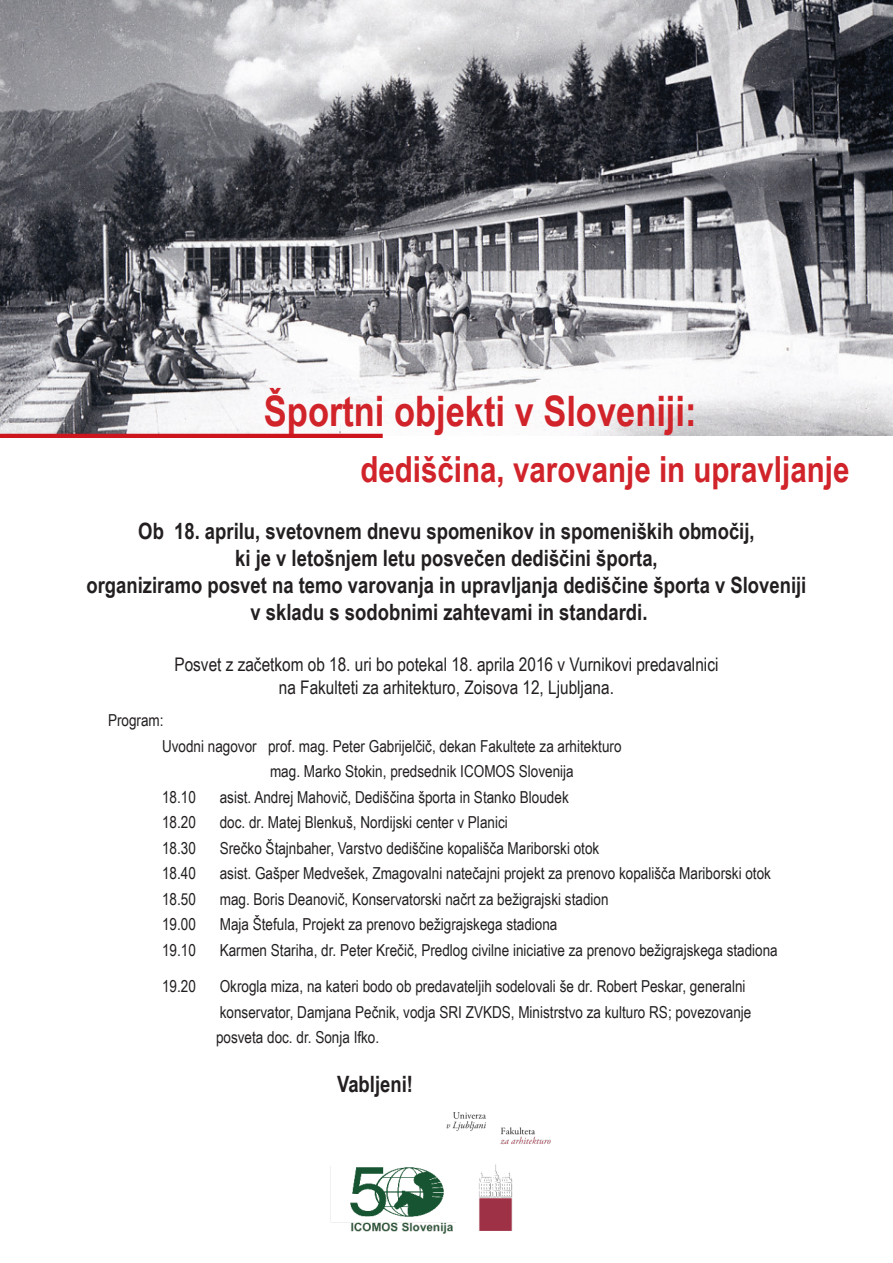
<style>
.page{position:relative;width:893px;height:1263px;background:#fff}
.page>*{position:absolute;margin:0;border:0;box-sizing:border-box;transform-origin:0 0}
.t1{font:700 42px "Arial Narrow";color:#d1232a}
.t2{font:700 36px "Arial Narrow";color:#d1232a}
.t3{font:700 22.5px/27px "Arial Narrow";color:#231f20;text-align:center}
.t4{font:18.75px/22.5px "Arial Narrow";color:#231f20;text-align:center}
.t5{font:16.5px/25.5px "Arial Narrow";color:#231f20}
</style>
<div class="page">
<img style="left:0;top:0;width:893px;height:436px">
<img style="left:330px;top:1166px;width:123px;height:68px">
<img style="left:446px;top:1112px;width:105px;height:118px">
<hr style="left:0;top:434px;width:383px;height:4px;background:#cd151d">
<h1 class="t1" style="left:264px;top:379px;width:434px">Športni objekti v Sloveniji:</h1>
<h2 class="t2" style="left:360px;top:442px;width:490px">dediščina, varovanje in upravljanje</h2>
<p class="t3" style="left:87px;top:516px;width:721px">Ob 18. aprilu, svetovnem dnevu spomenikov in spomeniških območij,<br>ki je v letošnjem letu posvečen dediščini športa,<br>organiziramo posvet na temo varovanja in upravljanja dediščine športa v Sloveniji v skladu s sodobnimi zahtevami in standardi.</p>
<p class="t4" style="left:174px;top:652px;width:545px">Posvet z začetkom ob 18. uri bo potekal 18. aprila 2016 v Vurnikovi predavalnici na Fakulteti za arhitekturo, Zoisova 12, Ljubljana.</p>
<p class="t5" style="left:108px;top:707px;width:57px">Program:</p>
<p class="t5" style="left:162px;top:733px;width:461px">Uvodni nagovor prof. mag. Peter Gabrijelčič, dekan Fakultete za arhitekturo</p>
<p class="t5" style="left:270px;top:758px;width:305px">mag. Marko Stokin, predsednik ICOMOS Slovenija</p>
<p class="t5" style="left:162px;top:784px;width:35px">18.10</p>
<p class="t5" style="left:220px;top:784px;width:350px">asist. Andrej Mahovič, Dediščina športa in Stanko Bloudek</p>
<p class="t5" style="left:162px;top:809px;width:35px">18.20</p>
<p class="t5" style="left:220px;top:809px;width:290px">doc. dr. Matej Blenkuš, Nordijski center v Planici</p>
<p class="t5" style="left:162px;top:835px;width:35px">18.30</p>
<p class="t5" style="left:220px;top:835px;width:381px">Srečko Štajnbaher, Varstvo dediščine kopališča Mariborski otok</p>
<p class="t5" style="left:162px;top:860px;width:35px">18.40</p>
<p class="t5" style="left:220px;top:860px;width:553px">asist. Gašper Medvešek, Zmagovalni natečajni projekt za prenovo kopališča Mariborski otok</p>
<p class="t5" style="left:162px;top:886px;width:35px">18.50</p>
<p class="t5" style="left:220px;top:886px;width:390px">mag. Boris Deanovič, Konservatorski načrt za bežigrajski stadion</p>
<p class="t5" style="left:162px;top:911px;width:35px">19.00</p>
<p class="t5" style="left:220px;top:911px;width:339px">Maja Štefula, Projekt za prenovo bežigrajskega stadiona</p>
<p class="t5" style="left:162px;top:936px;width:35px">19.10</p>
<p class="t5" style="left:220px;top:936px;width:560px">Karmen Stariha, dr. Peter Krečič, Predlog civilne iniciative za prenovo bežigrajskega stadiona</p>
<p class="t5" style="left:162px;top:973px;width:35px">19.20</p>
<p class="t5" style="left:216px;top:973px;width:537px">Okrogla miza, na kateri bodo ob predavateljih sodelovali še dr. Robert Peskar, generalni konservator, Damjana Pečnik, vodja SRI ZVKDS, Ministrstvo za kulturo RS; povezovanje posveta doc. dr. Sonja Ifko.</p>
<h3 class="t3" style="left:337px;top:1069px;width:77px">Vabljeni!</h3>
</div>
